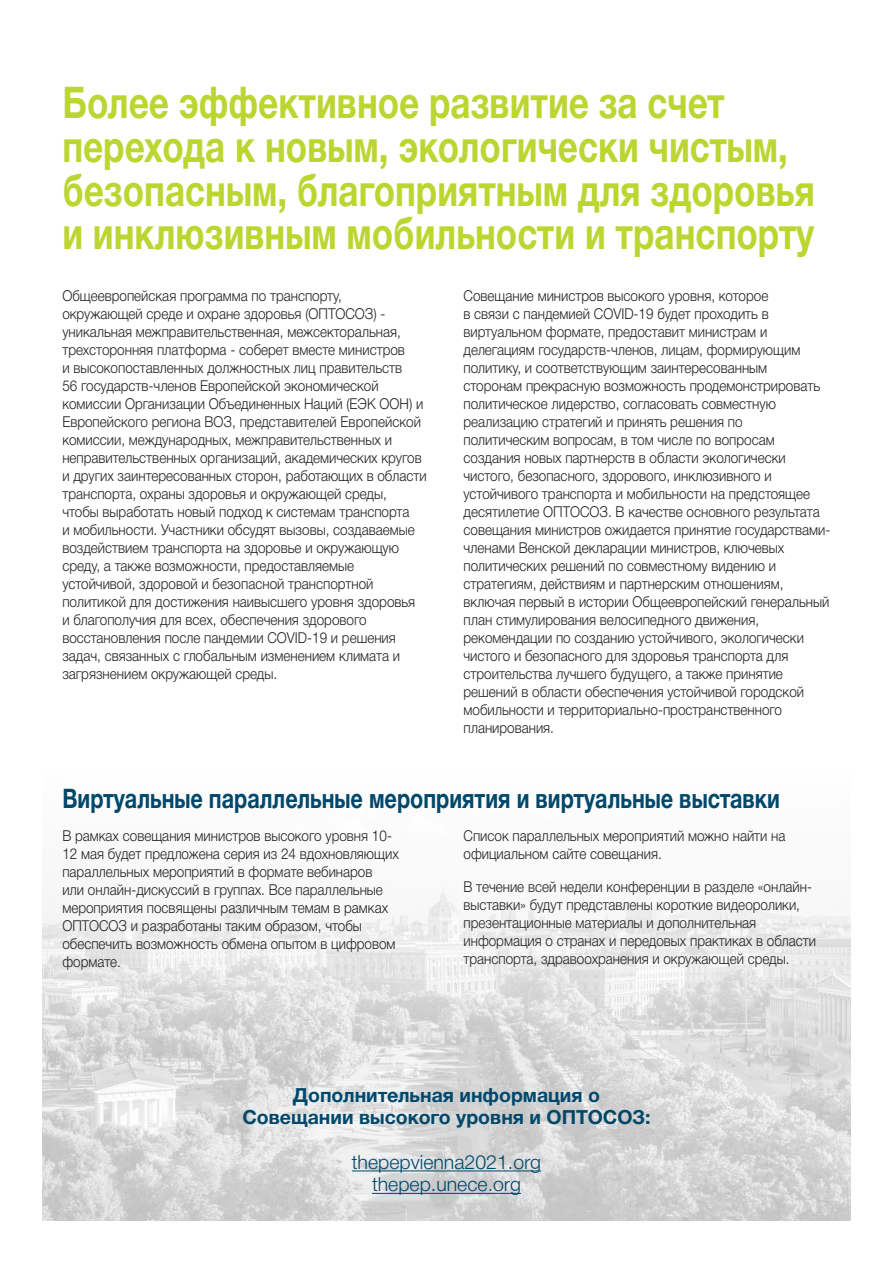
<style>
.page{position:relative;width:893px;height:1263px;background:#fff}
.page>*{position:absolute;margin:0;border:0;box-sizing:border-box;transform-origin:0 0}
.t1{font:700 43.8px/43.5px "Helvetica Neue Cyr";color:#bcd531;scale:.8 1}
.t2{font:700 27px "Helvetica Neue Cyr";color:#00486b;scale:.8 1}
.t3{font:700 19.5px/22.4px "Helvetica Neue Cyr";color:#00486b;text-align:center}
.t4{font:300 19.5px "Helvetica Neue Cyr";color:#00486b}
.t5{font:300 15px/18px "Helvetica Neue Cyr";color:#231f20;scale:.9 1}
</style>
<div class="page">
<img style="left:43px;top:886px;width:807px;height:334px">
<hr style="left:352px;top:1170px;width:189px;height:1px;background:#00486b">
<hr style="left:372px;top:1193px;width:149px;height:1px;background:#00486b">
<p class="t1" style="left:62px;top:82px;width:942px">Более эффективное развитие за счет перехода к новым, экологически чистым, безопасным, благоприятным для здоровья и инклюзивным мобильности и транспорту</p>
<p class="t5" style="left:62px;top:287px;width:406px">Общеевропейская программа по транспорту,<br>окружающей среде и охране здоровья (ОПТОСОЗ) - уникальная межправительственная, межсекторальная, трехсторонняя платформа - соберет вместе министров<br>и высокопоставленных должностных лиц правительств<br>56 государств-членов Европейской экономической комиссии Организации Объединенных Наций (ЕЭК ООН) и Европейского региона ВОЗ, представителей Европейской комиссии, международных, межправительственных и неправительственных организаций, академических кругов и других заинтересованных сторон, работающих в области транспорта, охраны здоровья и окружающей среды, чтобы выработать новый подход к системам транспорта<br>и мобильности. Участники обсудят вызовы, создаваемые воздействием транспорта на здоровье и окружающую среду, а также возможности, предоставляемые устойчивой, здоровой и безопасной транспортной политикой для достижения наивысшего уровня здоровья<br>и благополучия для всех, обеспечения здорового восстановления после пандемии COVID-19 и решения задач, связанных с глобальным изменением климата и загрязнением окружающей среды.</p>
<p class="t5" style="left:463px;top:287px;width:409px">Совещание министров высокого уровня, которое<br>в связи с пандемией COVID-19 будет проходить в виртуальном формате, предоставит министрам и делегациям государств-членов, лицам, формирующим политику, и соответствующим заинтересованным<br>сторонам прекрасную возможность продемонстрировать политическое лидерство, согласовать совместную реализацию стратегий и принять решения по политическим вопросам, в том числе по вопросам создания новых партнерств в области экологически чистого, безопасного, здорового, инклюзивного и устойчивого транспорта и мобильности на предстоящее десятилетие ОПТОСОЗ. В качестве основного результата совещания министров ожидается принятие государствами&shy;членами Венской декларации министров, ключевых политических решений по совместному видению и стратегиям, действиям и партнерским отношениям, включая первый в истории Общеевропейский генеральный план стимулирования велосипедного движения, рекомендации по созданию устойчивого, экологически чистого и безопасного для здоровья транспорта для строительства лучшего будущего, а также принятие решений в области обеспечения устойчивой городской мобильности и территориально-пространственного планирования.</p>
<p class="t2" style="left:62px;top:784px;width:899px">Виртуальные параллельные мероприятия и виртуальные выставки</p>
<p class="t5" style="left:62px;top:827px;width:375px">В рамках совещания министров высокого уровня 10- 12 мая будет предложена серия из 24 вдохновляющих параллельных мероприятий в формате вебинаров<br>или онлайн-дискуссий в группах. Все параллельные мероприятия посвящены различным темам в рамках ОПТОСОЗ и разработаны таким образом, чтобы обеспечить возможность обмена опытом в цифровом формате.</p>
<p class="t5" style="left:463px;top:827px;width:359px">Список параллельных мероприятий можно найти на официальном сайте совещания.</p>
<p class="t5" style="left:463px;top:878px;width:393px">В течение всей недели конференции в разделе «онлайн&shy;выставки» будут представлены короткие видеоролики, презентационные материалы и дополнительная информация о странах и передовых практиках в области транспорта, здравоохранения и окружающей среды.</p>
<p class="t3" style="left:242px;top:1084px;width:410px">Дополнительная информация о<br>Совещании высокого уровня и ОПТОСОЗ:</p>
<p class="t4" style="left:352px;top:1151px;width:191px">thepepvienna2021.org</p>
<p class="t4" style="left:372px;top:1174px;width:150px">thepep.unece.org</p>
</div>
